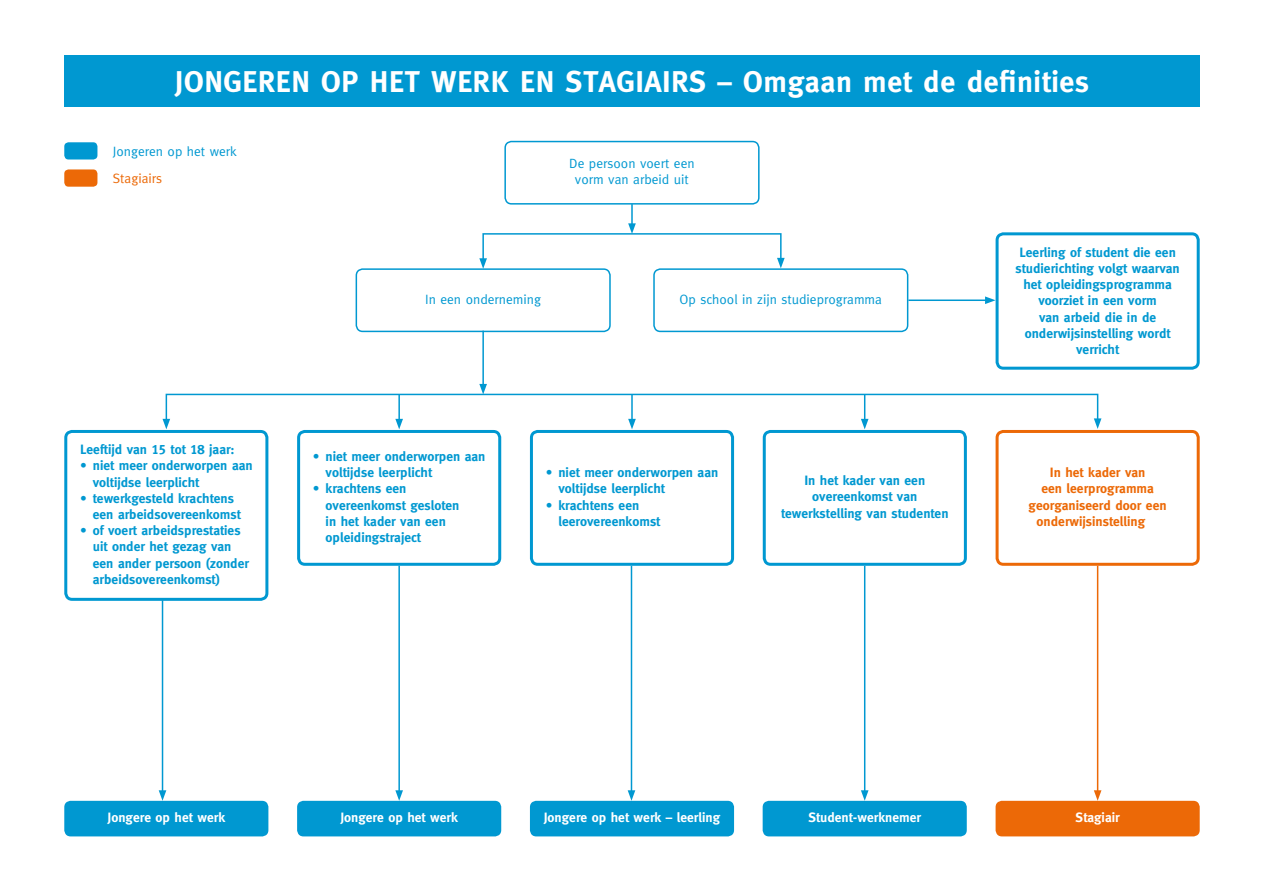
<style>
.page{position:relative;width:1263px;height:893px;background:#fff}
.page>*{position:absolute;margin:0;border:0;box-sizing:border-box;transform-origin:0 0}
.t1{font:30px "Meta Bold Twee";letter-spacing:.02em;color:#fff}
.t2{font:13.5px/16.2px "Meta Bold Twee";color:#0098d1}
.t3{font:13.5px "Meta Normaal Twee";color:#0098d1}
.t4{font:13.5px "Meta Bold Twee";color:#fff}
.t5{font:13.5px "Meta Bold Twee";color:#ec6907}
.t6{font:13.5px "Meta Normaal Twee";color:#ec6907}
</style>
<div class="page">
<div style="left:64px;top:56px;width:1136px;height:51px;background:#0098d1"></div>
<div style="left:504px;top:141px;width:255px;height:64px;border:2px solid #0098d1;border-radius:6px"></div>
<div style="left:356px;top:268px;width:255px;height:64px;border:2px solid #0098d1;border-radius:6px"></div>
<div style="left:653px;top:268px;width:255px;height:64px;border:2px solid #0098d1;border-radius:6px"></div>
<div style="left:64px;top:430px;width:204px;height:171px;border:3px solid #0098d1;border-radius:6px"></div>
<div style="left:64px;top:801px;width:204px;height:35px;background:#0098d1;border-radius:6px"></div>
<div style="left:297px;top:801px;width:204px;height:35px;background:#0098d1;border-radius:6px"></div>
<div style="left:530px;top:801px;width:204px;height:35px;background:#0098d1;border-radius:6px"></div>
<div style="left:763px;top:801px;width:204px;height:35px;background:#0098d1;border-radius:6px"></div>
<div style="left:995px;top:801px;width:205px;height:35px;background:#ec6907;border-radius:6px"></div>
<div style="left:297px;top:430px;width:204px;height:136px;border:3px solid #0098d1;border-radius:6px"></div>
<div style="left:530px;top:430px;width:204px;height:136px;border:3px solid #0098d1;border-radius:6px"></div>
<div style="left:763px;top:430px;width:204px;height:136px;border:3px solid #0098d1;border-radius:6px"></div>
<div style="left:995px;top:430px;width:205px;height:136px;border:3px solid #ec6907;border-radius:6px"></div>
<div style="left:995px;top:232px;width:205px;height:138px;border:3px solid #0098d1;border-radius:6px"></div>
<hr style="left:631px;top:204px;width:2px;height:22px;background:#0098d1">
<svg style="left:628px;top:223px;width:8px;height:10px"></svg>
<div style="left:482px;top:233px;width:299px;height:28px;border:2px solid #0098d1"></div>
<svg style="left:479px;top:258px;width:8px;height:11px"></svg>
<svg style="left:777px;top:258px;width:8px;height:10px"></svg>
<hr style="left:908px;top:299px;width:79px;height:2px;background:#0098d1">
<svg style="left:985px;top:296px;width:10px;height:8px"></svg>
<hr style="left:482px;top:331px;width:2px;height:55px;background:#0098d1">
<svg style="left:479px;top:384px;width:8px;height:10px"></svg>
<div style="left:166px;top:394px;width:932px;height:28px;border:2px solid #0098d1"></div>
<svg style="left:163px;top:419px;width:7px;height:10px"></svg>
<svg style="left:1094px;top:418px;width:7px;height:11px"></svg>
<hr style="left:631px;top:395px;width:2px;height:26px;background:#0098d1">
<svg style="left:628px;top:419px;width:8px;height:10px"></svg>
<svg style="left:861px;top:395px;width:7px;height:34px"></svg>
<hr style="left:398px;top:566px;width:2px;height:227px;background:#0098d1">
<svg style="left:395px;top:790px;width:8px;height:11px"></svg>
<hr style="left:398px;top:395px;width:2px;height:26px;background:#0098d1">
<svg style="left:395px;top:419px;width:8px;height:10px"></svg>
<hr style="left:864px;top:566px;width:1px;height:227px;background:#0098d1">
<svg style="left:861px;top:790px;width:7px;height:11px"></svg>
<hr style="left:631px;top:566px;width:1px;height:227px;background:#0098d1">
<svg style="left:628px;top:790px;width:7px;height:11px"></svg>
<hr style="left:162px;top:600px;width:1px;height:193px;background:#0098d1">
<svg style="left:159px;top:790px;width:7px;height:11px"></svg>
<hr style="left:1097px;top:566px;width:1px;height:227px;background:#ec6907">
<svg style="left:1094px;top:790px;width:7px;height:11px"></svg>
<div style="left:64px;top:142px;width:33px;height:17px;background:#0098d1;border-radius:4px"></div>
<div style="left:64px;top:169px;width:33px;height:18px;background:#ec6907;border-radius:4px"></div>
<p class="t1" style="left:175px;top:65px;width:916px">JONGEREN OP HET WERK EN STAGIAIRS – Omgaan met de definities</p>
<p class="t3" style="left:113px;top:144px;width:126px">Jongeren op het werk</p>
<p class="t6" style="left:113px;top:171px;width:51px">Stagiairs</p>
<p class="t2" style="left:80px;top:441px;width:156px">Leeftijd van 15 tot 18 jaar:</p>
<p class="t2" style="left:93px;top:457px;width:161px;text-indent:-13px">• niet meer onderworpen aan voltijdse leerplicht</p>
<p class="t2" style="left:93px;top:490px;width:150px;text-indent:-13px">• tewerkgesteld krachtens een arbeidsovereenkomst</p>
<p class="t2" style="left:93px;top:522px;width:158px;text-indent:-13px">• of voert arbeidsprestaties uit onder het gezag van een ander persoon (zonder arbeidsovereenkomst)</p>
<p class="t3" style="left:569px;top:155px;width:127px">De persoon voert een</p>
<p class="t3" style="left:575px;top:172px;width:115px">vorm van arbeid uit</p>
<p class="t3" style="left:425px;top:291px;width:117px">In een onderneming</p>
<p class="t3" style="left:679px;top:291px;width:204px">Op school in zijn studieprogramma</p>
<p class="t2" style="left:326px;top:448px;width:161px;text-indent:-13px">• niet meer onderworpen aan voltijdse leerplicht</p>
<p class="t2" style="left:326px;top:480px;width:135px;text-indent:-13px">• krachtens een overeenkomst gesloten in het kader van een opleidingstraject</p>
<p class="t2" style="left:558px;top:464px;width:161px;text-indent:-13px">• niet meer onderworpen aan voltijdse leerplicht</p>
<p class="t2" style="left:558px;top:497px;width:103px;text-indent:-13px">• krachtens een leerovereenkomst</p>
<p class="t2" style="left:781px;top:472px;width:169px;text-align:center">In het kader van een overeenkomst van tewerkstelling van studenten</p>
<p class="t2" style="left:1015px;top:244px;width:166px;text-align:center">Leerling of student die een studierichting volgt waarvan het opleidingsprogramma voorziet in een vorm<br>van arbeid die in de onderwijsinstelling wordt verricht</p>
<p class="t5" style="left:1050px;top:465px;width:97px">In het kader van</p>
<p class="t5" style="left:1041px;top:481px;width:114px">een leerprogramma</p>
<p class="t5" style="left:1028px;top:497px;width:140px">georganiseerd door een</p>
<p class="t5" style="left:1036px;top:513px;width:110px">onderwijsinstelling</p>
<p class="t4" style="left:108px;top:810px;width:119px">Jongere op het werk</p>
<p class="t4" style="left:340px;top:810px;width:119px">Jongere op het werk</p>
<p class="t4" style="left:544px;top:810px;width:178px">Jongere op het werk – leerling</p>
<p class="t4" style="left:808px;top:810px;width:114px">Student-werknemer</p>
<p class="t4" style="left:1075px;top:810px;width:46px">Stagiair</p>
</div>
